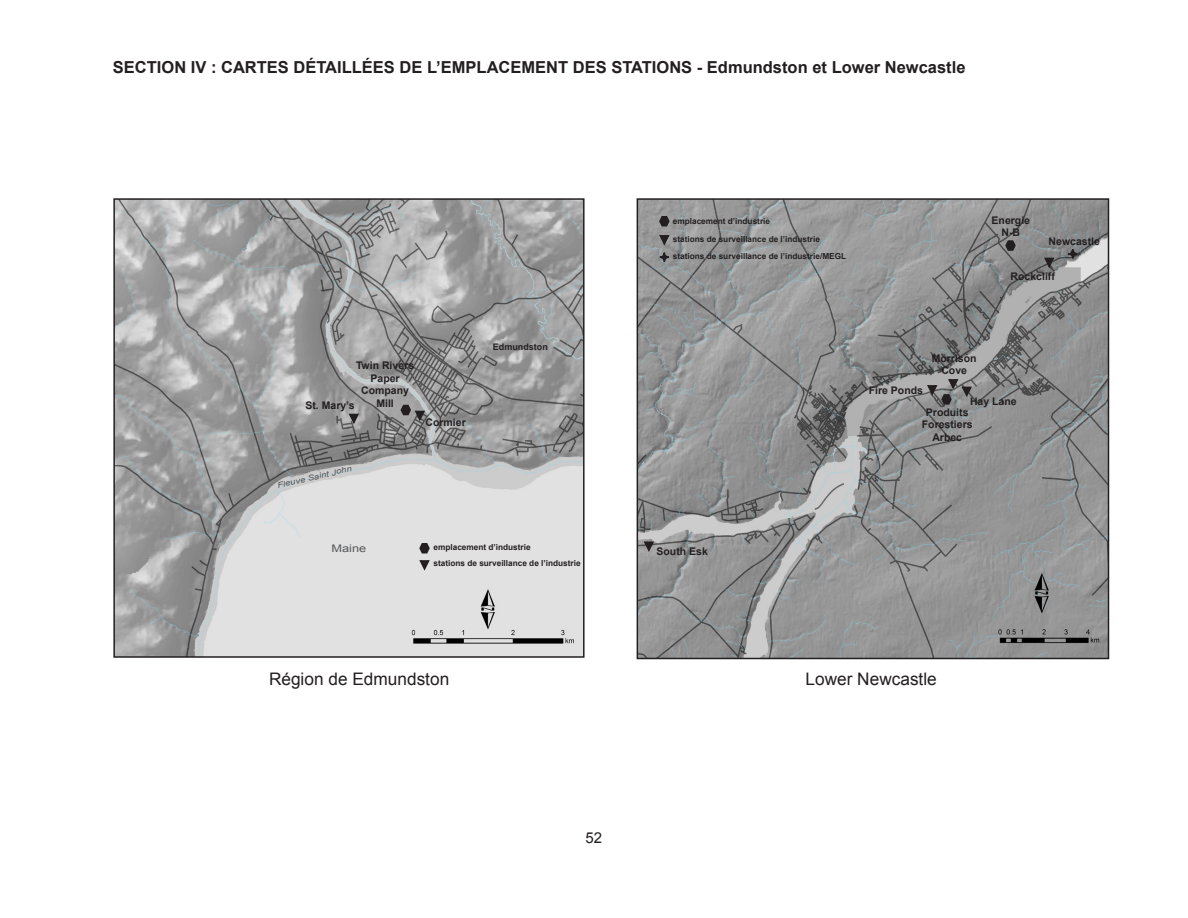
<style>
.page{position:relative;width:1188px;height:918px;background:#fff}
.page>*{position:absolute;margin:0;border:0;box-sizing:border-box;transform-origin:0 0}
.t1{font:17.25px "Arial";color:#231f20}
.t2{font:700 16.5px "Arial";color:#231f20}
.t3{font:15px "Arial";color:#231f20}
.t4{font:700 10.5px/12.6px "Arial";color:#231f20;text-align:center}
.t5{font:10.5px "Arial";color:#57585a;scale:1.22 1}
.t6{font:700 9px "Arial";color:#231f20}
.t7{font:700 8.25px "Arial";color:#231f20}
.t8{font:italic 7.8px "Arial";color:#57585a;scale:1.22 1}
</style>
<div class="page">
<img style="left:116px;top:201px;width:466px;height:454px">
<div style="left:113px;top:198px;width:472px;height:460px;border:2px solid #231f20"></div>
<svg style="left:418px;top:542px;width:13px;height:29px"></svg>
<svg style="left:400px;top:404px;width:26px;height:18px"></svg>
<svg style="left:347px;top:413px;width:13px;height:12px"></svg>
<img style="left:640px;top:201px;width:466px;height:455px">
<div style="left:637px;top:198px;width:472px;height:461px;border:2px solid #231f20"></div>
<svg style="left:658px;top:215px;width:12px;height:12px"></svg>
<svg style="left:658px;top:234px;width:13px;height:12px"></svg>
<svg style="left:660px;top:253px;width:9px;height:9px"></svg>
<div style="left:659px;top:252px;width:11px;height:10px;border:2px solid #231f20;border-radius:50%"></div>
<svg style="left:926px;top:378px;width:47px;height:27px"></svg>
<svg style="left:1004px;top:239px;width:13px;height:13px"></svg>
<svg style="left:1043px;top:257px;width:13px;height:11px"></svg>
<div style="left:1068px;top:249px;width:9px;height:9px;background:#231f20;border-radius:50%"></div>
<div style="left:1068px;top:249px;width:10px;height:10px;border:2px solid #231f20;border-radius:50%"></div>
<svg style="left:642px;top:541px;width:13px;height:11px"></svg>
<p class="t2" style="left:113px;top:57px;width:854px">SECTION IV : CARTES DÉTAILLÉES DE L’EMPLACEMENT DES STATIONS - Edmundston et Lower Newcastle</p>
<p class="t6" style="left:493px;top:341px;width:56px">Edmundston</p>
<p class="t7" style="left:673px;top:216px;width:99px">emplacement d’industrie</p>
<p class="t7" style="left:673px;top:233px;width:149px">stations de surveillance de l’industrie</p>
<p class="t7" style="left:673px;top:251px;width:175px">stations de surveillance de l’industrie/MEGL</p>
<p class="t4" style="left:992px;top:214px;width:40px">Energie</p>
<p class="t4" style="left:1002px;top:227px;width:20px">N-B</p>
<p class="t4" style="left:1011px;top:270px;width:46px">Rockcliff</p>
<p class="t4" style="left:1049px;top:235px;width:53px">Newcastle</p>
<p class="t4" style="left:356px;top:359px;width:60px">Twin Rivers<br>Paper</p>
<p class="t4" style="left:361px;top:385px;width:49px">Company<br>Mill</p>
<p class="t4" style="left:305px;top:399px;width:51px">St. Mary’s</p>
<p class="t4" style="left:426px;top:416px;width:42px">Cormier</p>
<p class="t8" style="left:276px;top:480px;width:64px;rotate:-13deg">Fleuve Saint John</p>
<p class="t5" style="left:332px;top:542px;width:30px">Maine</p>
<p class="t7" style="left:434px;top:542px;width:99px">emplacement d’industrie</p>
<p class="t7" style="left:434px;top:557px;width:149px">stations de surveillance de l’industrie</p>
<p class="t4" style="left:657px;top:545px;width:53px">South Esk</p>
<p class="t4" style="left:932px;top:352px;width:46px">Morrison</p>
<p class="t4" style="left:941px;top:365px;width:27px">Cove</p>
<p class="t4" style="left:970px;top:395px;width:48px">Hay Lane</p>
<p class="t4" style="left:926px;top:406px;width:44px">Produits</p>
<p class="t4" style="left:922px;top:419px;width:52px">Forestiers<br>Arbec</p>
<p class="t4" style="left:869px;top:384px;width:56px">Fire Ponds</p>
<p class="t1" style="left:269px;top:667px;width:182px">Région de Edmundston</p>
<p class="t1" style="left:806px;top:667px;width:133px">Lower Newcastle</p>
<p class="t3" style="left:586px;top:827px;width:18px">52</p>
</div>
